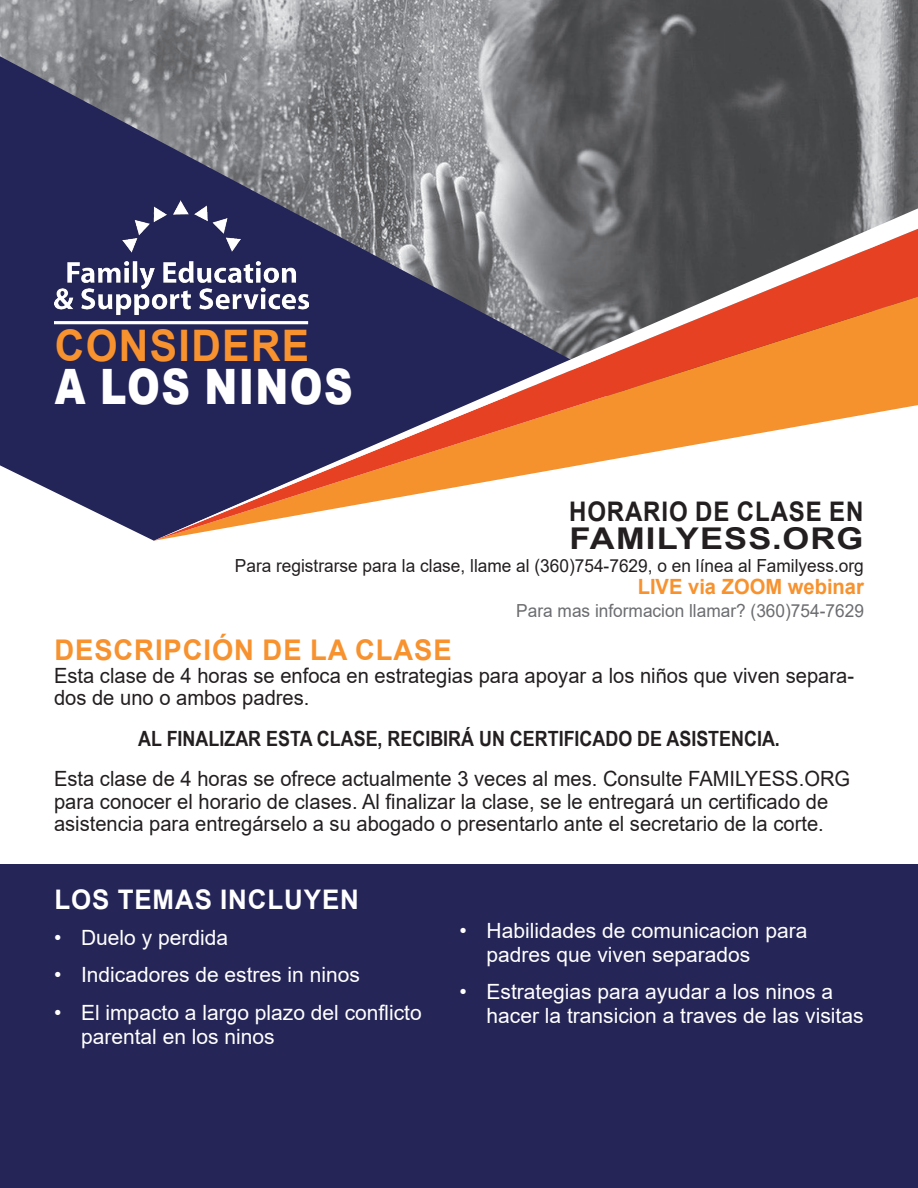
<style>
.page{position:relative;width:918px;height:1188px;background:#fff}
.page>*{position:absolute;margin:0;border:0;box-sizing:border-box;transform-origin:0 0}
.t1{font:900 48.75px "Arial";letter-spacing:.035em;color:#fff;scale:.81 1}
.t2{font:700 43.5px "Arial";letter-spacing:.035em;color:#f7922f;scale:.94 1}
.t3{font:700 30px "Arial";letter-spacing:.035em;color:#231f20;scale:1.15 1}
.t4{font:700 28.5px "Arial";letter-spacing:.035em;color:#f7922f;scale:.96 1}
.t5{font:700 27px "Arial";letter-spacing:.035em;color:#231f20;scale:.89 1}
.t6{font:700 27px "Arial";letter-spacing:.035em;color:#fff;scale:.96 1}
.t7{font:21px/22.5px "Arial";color:#231f20;scale:.96 1}
.t8{font:21px/24px "Arial";color:#fff}
.Paragraph_Style_1{font:700 21px "Arial Narrow";color:#231f20;scale:1.04 1}
.t9{font:700 21px "Arial";color:#f7922f;scale:.96 1}
.t10{font:18px "Arial";color:#231f20;scale:.96 1}
.t11{font:18px "Arial";color:#6c6d70;scale:.96 1}
</style>
<div class="page">
<img style="left:0;top:0;width:918px;height:208px">
<svg style="left:0;top:56px;width:572px;height:485px;background:#61627a"></svg>
<svg style="left:154px;top:208px;width:764px;height:333px"></svg>
<div style="left:0;top:864px;width:918px;height:324px;background:#252558"></div>
<img style="left:54px;top:200px;width:254px;height:118px">
<hr style="left:54px;top:321px;width:254px;height:3px;background:#fff">
<p class="t2" style="left:55px;top:315px;width:272px">CONSIDERE</p>
<p class="t1" style="left:55px;top:351px;width:369px">A LOS NINOS</p>
<p class="t5" style="left:569px;top:492px;width:332px">HORARIO DE CLASE EN</p>
<p class="t3" style="left:570px;top:518px;width:257px">FAMILYESS.ORG</p>
<p class="t10" style="left:235px;top:553px;width:657px">Para registrarse para la clase, llame al (360)754-7629, o en línea al Familyess.org</p>
<p class="t9" style="left:638px;top:572px;width:237px">LIVE via ZOOM webinar</p>
<p class="t11" style="left:516px;top:598px;width:364px">Para mas informacion llamar? (360)754-7629</p>
<p class="t4" style="left:54px;top:630px;width:415px">DESCRIPCIÓN DE LA CLASE</p>
<p class="t7" style="left:54px;top:664px;width:835px">Esta clase de 4 horas se enfoca en estrategias para apoyar a los niños que viven separa&shy;dos de uno o ambos padres.</p>
<p class="Paragraph_Style_1" style="left:138px;top:722px;width:619px">AL FINALIZAR ESTA CLASE, RECIBIRÁ UN CERTIFICADO DE ASISTENCIA.</p>
<p class="t7" style="left:54px;top:768px;width:831px">Esta clase de 4 horas se ofrece actualmente 3 veces al mes. Consulte FAMILYESS.ORG para conocer el horario de clases. Al finalizar la clase, se le entregará un certificado de asistencia para entregárselo a su abogado o presentarlo ante el secretario de la corte.</p>
<p class="t6" style="left:54px;top:880px;width:319px">LOS TEMAS INCLUYEN</p>
<p class="t8" style="left:54px;top:925px;width:176px">• Duelo y perdida</p>
<p class="t8" style="left:54px;top:963px;width:307px">• Indicadores de estres in ninos</p>
<p class="t8" style="left:81px;top:1000px;width:342px;text-indent:-27px">• El impacto a largo plazo del conflicto parental en los ninos</p>
<p class="t8" style="left:487px;top:918px;width:322px;text-indent:-27px">• Habilidades de comunicacion para padres que viven separados</p>
<p class="t8" style="left:487px;top:980px;width:378px;text-indent:-27px">• Estrategias para ayudar a los ninos a hacer la transicion a traves de las visitas</p>
</div>
